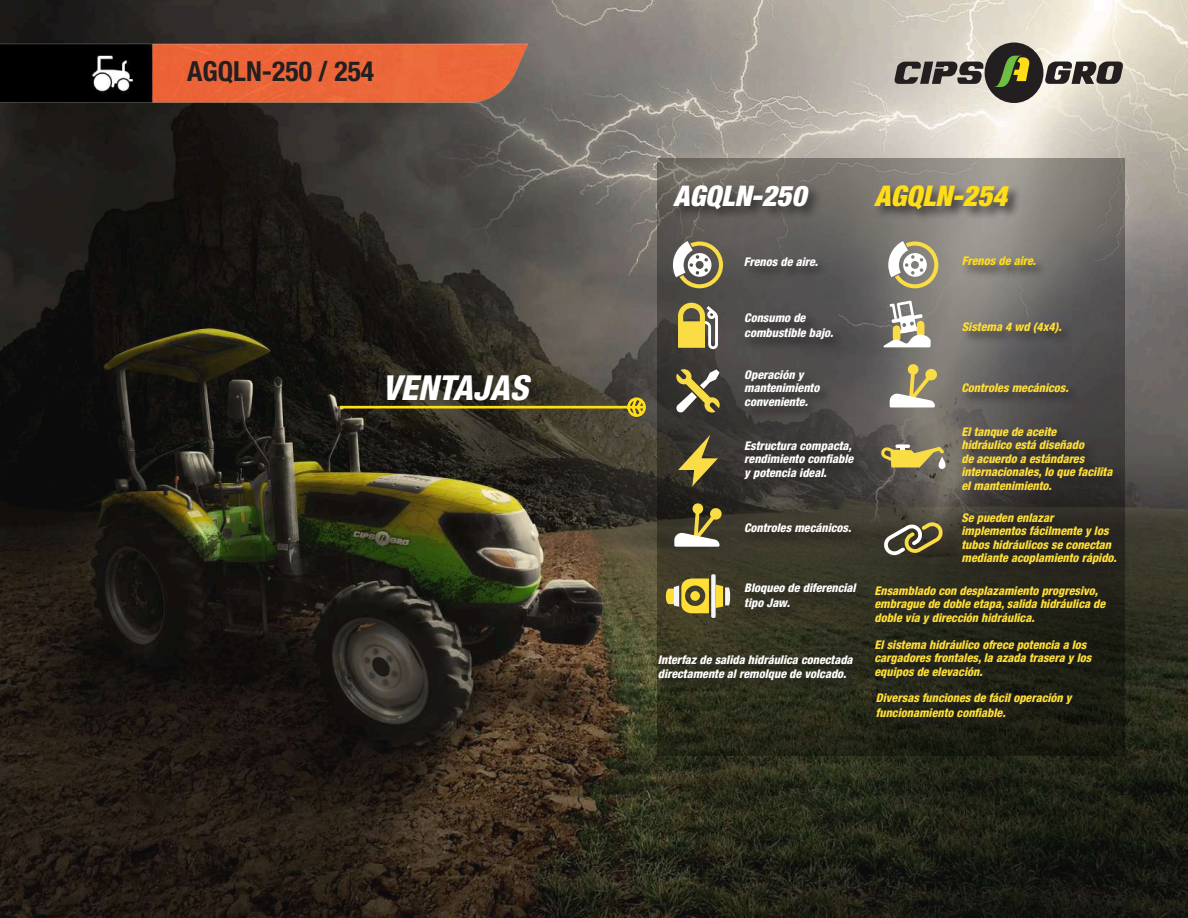
<style>
.page{position:relative;width:1188px;height:918px;background:#fff}
.page>*{position:absolute;margin:0;border:0;box-sizing:border-box;transform-origin:0 0}
.t1{font:italic 800 condensed 34.5px "Helvetica Neue LT Std";color:#fff}
.t2{font:italic 900 condensed 28.5px "Helvetica Neue LT Std";color:#fff}
.t3{font:italic 900 condensed 28.5px "Helvetica Neue LT Std";color:#ffdd17}
.t4{font:700 condensed 27.6px "Helvetica Neue LT Std";color:#231f20}
.t5{font:italic 800 condensed 12px/13.5px "Helvetica Neue LT Std";color:#ffde38}
.t6{font:italic 800 condensed 12px/13.5px "Helvetica Neue LT Std";color:#fff}
.t7{font:italic 800 condensed 12px "Helvetica Neue LT Std";color:#ffdd17}
</style>
<div class="page">
<img style="left:0;top:0;width:1188px;height:918px">
<svg style="left:657px;top:158px;width:467px;height:598px;background:#524f48"></svg>
<img style="left:0;top:43px;width:564px;height:60px">
<svg style="left:337px;top:395px;width:310px;height:24px;background:#514924"></svg>
<div style="left:743px;top:256px;width:88px;height:24px;background:#52504f"></div>
<div style="left:672px;top:183px;width:150px;height:40px;background:#231f20;opacity:.74"></div>
<div style="left:873px;top:183px;width:149px;height:40px;background:#231f20;opacity:.74"></div>
<div style="left:961px;top:255px;width:88px;height:25px;background:#231f20;opacity:.74"></div>
<div style="left:743px;top:312px;width:103px;height:41px;background:#4a4646"></div>
<div style="left:743px;top:440px;width:125px;height:52px;background:#231f20;opacity:.74"></div>
<div style="left:743px;top:369px;width:91px;height:51px;background:#231f20;opacity:.74"></div>
<div style="left:657px;top:654px;width:210px;height:39px;background:#231f20;opacity:.74"></div>
<div style="left:744px;top:521px;width:120px;height:25px;background:#39362a"></div>
<div style="left:743px;top:581px;width:128px;height:42px;background:#353324"></div>
<div style="left:961px;top:382px;width:121px;height:24px;background:#231f20;opacity:.74"></div>
<div style="left:875px;top:692px;width:211px;height:40px;background:#231f20;opacity:.74"></div>
<div style="left:960px;top:425px;width:167px;height:79px;background:#231f20;opacity:.74"></div>
<div style="left:960px;top:512px;width:170px;height:66px;background:#231f20;opacity:.74"></div>
<div style="left:873px;top:584px;width:247px;height:107px;background:#231f20;opacity:.74"></div>
<div style="left:961px;top:321px;width:114px;height:26px;background:#231f20;opacity:.74"></div>
<svg style="left:678px;top:303px;width:40px;height:46px;background:#bdad5e"></svg>
<svg style="left:676px;top:369px;width:44px;height:44px;background:#867d57"></svg>
<svg style="left:678px;top:435px;width:40px;height:51px;background:#6c6232"></svg>
<svg style="left:710px;top:508px;width:12px;height:12px"></svg>
<svg style="left:674px;top:503px;width:46px;height:44px"></svg>
<div style="left:925px;top:369px;width:12px;height:11px;background:#fadc45;border-radius:50%"></div>
<svg style="left:890px;top:363px;width:45px;height:44px"></svg>
<svg style="left:888px;top:241px;width:50px;height:47px"></svg>
<svg style="left:884px;top:301px;width:47px;height:46px"></svg>
<svg style="left:895px;top:444px;width:15px;height:4px"></svg>
<svg style="left:881px;top:447px;width:65px;height:22px"></svg>
<svg style="left:883px;top:522px;width:61px;height:33px;background:#766f50"></svg>
<svg style="left:666px;top:574px;width:64px;height:44px;background:#988b48"></svg>
<svg style="left:895px;top:62px;width:88px;height:22px;background:#65605c"></svg>
<svg style="left:1044px;top:61px;width:80px;height:23px;background:#66615d"></svg>
<div style="left:985px;top:43px;width:58px;height:60px;background:#231f20;border-radius:50%"></div>
<svg style="left:994px;top:56px;width:35px;height:31px"></svg>
<svg style="left:673px;top:241px;width:50px;height:47px"></svg>
<h3 class="t4" style="left:187px;top:55px;width:189px">AGQLN-250 / 254</h3>
<h1 class="t1" style="left:382px;top:367px;width:148px">VENTAJAS</h1>
<h2 class="t2" style="left:674px;top:178px;width:134px">AGQLN-250</h2>
<h2 class="t3" style="left:874px;top:178px;width:134px">AGQLN-254</h2>
<p class="t6" style="left:744px;top:255px;width:76px">Frenos de aire.</p>
<p class="t7" style="left:962px;top:254px;width:76px">Frenos de aire.</p>
<p class="t6" style="left:744px;top:310px;width:90px;line-height:15px">Consumo de combustible bajo.</p>
<p class="t6" style="left:744px;top:368px;width:77px">Operación y mantenimiento conveniente.</p>
<p class="t6" style="left:744px;top:439px;width:111px">Estructura compacta, rendimiento confiable y potencia ideal.</p>
<p class="t6" style="left:744px;top:521px;width:109px">Controles mecánicos.</p>
<p class="t6" style="left:744px;top:580px;width:113px;line-height:15px">Bloqueo de diferencial tipo Jaw.</p>
<p class="t6" style="left:658px;top:653px;width:196px">Interfaz de salida hidráulica conectada directamente al remolque de volcado.</p>
<p class="t5" style="left:962px;top:320px;width:101px">Sistema 4 wd (4x4).</p>
<p class="t5" style="left:961px;top:381px;width:109px">Controles mecánicos.</p>
<p class="t5" style="left:961px;top:425px;width:152px">El tanque de aceite<br>hidráulico está diseñado<br>de acuerdo a estándares internacionales, lo que facilita el mantenimiento.</p>
<p class="t5" style="left:961px;top:511px;width:157px">Se pueden enlazar implementos fácilmente y los tubos hidráulicos se conectan mediante acoplamiento rápido.</p>
<p class="t5" style="left:874px;top:584px;width:232px">Ensamblado con desplazamiento progresivo, embrague de doble etapa, salida hidráulica de doble vía y dirección hidráulica.</p>
<p class="t5" style="left:874px;top:638px;width:218px">El sistema hidráulico ofrece potencia a los cargadores frontales, la azada trasera y los equipos de elevación.</p>
<p class="t5" style="left:876px;top:691px;width:197px;line-height:15px">Diversas funciones de fácil operación y funcionamiento confiable.</p>
</div>
